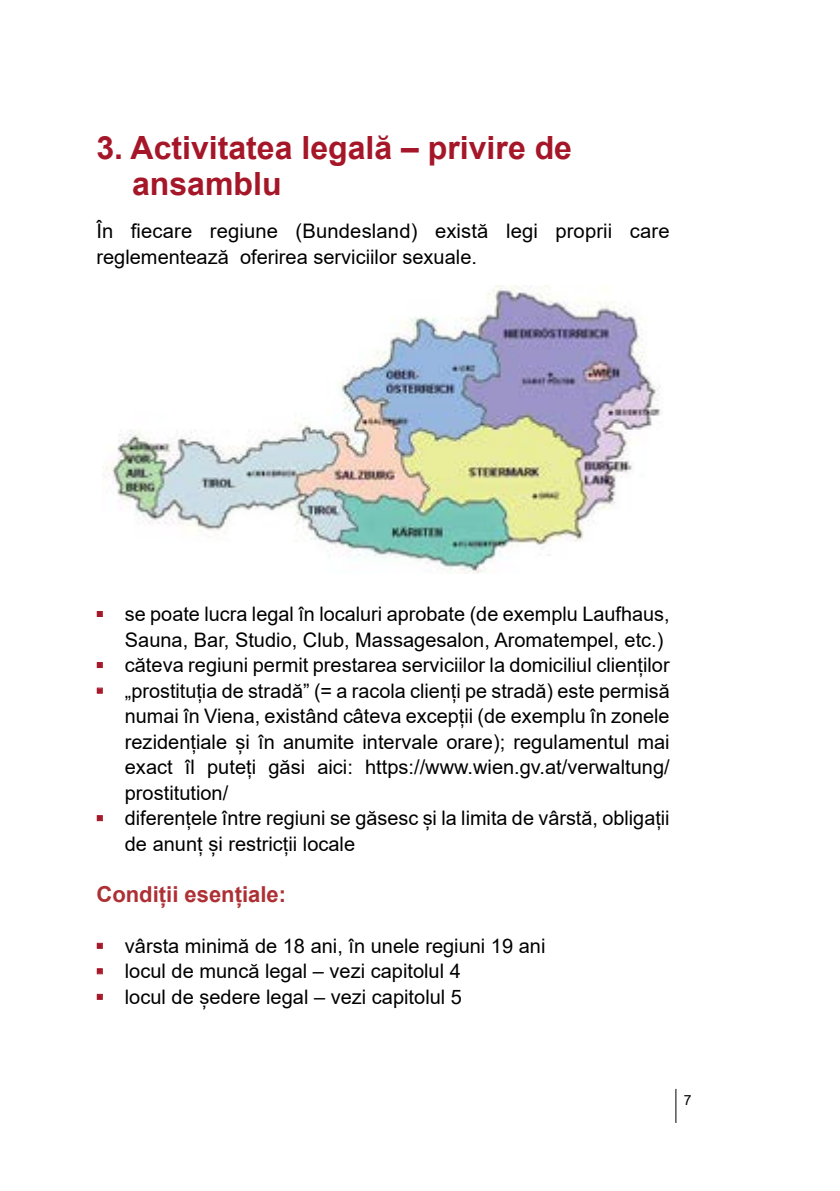
<style>
.page{position:relative;width:840px;height:1191px;background:#fff}
.page>*{position:absolute;margin:0;border:0;box-sizing:border-box;transform-origin:0 0}
.Überschrift_1{font:700 32px/36px "Arial";color:#a51728}
.Überschrift_3{font:700 22px "Arial";color:#ad3035}
.Lauftext_ohne_Einzug{font:20px/25.6px "Arial";color:#000}
.t1{font:14px "Arial";color:#000}
.s1{font-family:"Akzidenz Grotesk Pro";font-weight:700;color:#a51728}
</style>
<div class="page">
<hr style="left:675px;top:1089px;width:1px;height:34px;background:#000">
<svg style="left:97px;top:611px;width:5px;height:5px"></svg>
<svg style="left:97px;top:662px;width:5px;height:5px"></svg>
<svg style="left:97px;top:688px;width:5px;height:5px"></svg>
<svg style="left:97px;top:815px;width:5px;height:5px"></svg>
<svg style="left:97px;top:943px;width:5px;height:5px"></svg>
<svg style="left:97px;top:968px;width:5px;height:5px"></svg>
<svg style="left:97px;top:994px;width:5px;height:5px"></svg>
<img style="left:102px;top:285px;width:559px;height:288px">
<p class="Überschrift_1" style="left:132px;top:130px;width:441px;text-indent:-36px">3. Activitatea legală – privire de ansamblu</p>
<p class="Lauftext_ohne_Einzug" style="left:96px;top:218px;width:574px">În fiecare regiune (Bundesland) există legi proprii care reglementează oferirea serviciilor sexuale.</p>
<p class="Lauftext_ohne_Einzug" style="left:125px;top:601px;width:546px;text-indent:-28px"><span class="s1">•</span> se poate lucra legal în localuri aprobate (de exemplu Laufhaus,<br>Sauna, Bar, Studio, Club, Massagesalon, Aromatempel, etc.)</p>
<p class="Lauftext_ohne_Einzug" style="left:96px;top:652px;width:574px"><span class="s1">•</span> căteva regiuni permit prestarea serviciilor la domiciliul clienților</p>
<p class="Lauftext_ohne_Einzug" style="left:125px;top:677px;width:546px;text-align:justify;text-indent:-28px"><span class="s1">•</span> „prostituția de stradă” (= a racola clienți pe stradă) este permisă numai în Viena, existând câteva excepții (de exemplu în zonele rezidențiale și în anumite intervale orare); regulamentul mai exact îl puteți găsi aici: https://www.wien.gv.at/verwaltung/ prostitution/</p>
<p class="Lauftext_ohne_Einzug" style="left:125px;top:805px;width:546px;text-indent:-28px"><span class="s1">•</span> diferențele între regiuni se găsesc și la limita de vârstă, obligații de anunț și restricții locale</p>
<p class="Überschrift_3" style="left:96px;top:878px;width:191px">Condiții esențiale:</p>
<p class="Lauftext_ohne_Einzug" style="left:96px;top:932px;width:450px"><span class="s1">•</span> vârsta minimă de 18 ani, în unele regiuni 19 ani</p>
<p class="Lauftext_ohne_Einzug" style="left:96px;top:958px;width:366px"><span class="s1">•</span> locul de muncă legal – vezi capitolul 4</p>
<p class="Lauftext_ohne_Einzug" style="left:96px;top:984px;width:367px"><span class="s1">•</span> locul de ședere legal – vezi capitolul 5</p>
<p class="t1" style="left:683px;top:1090px;width:9px">7</p>
</div>
